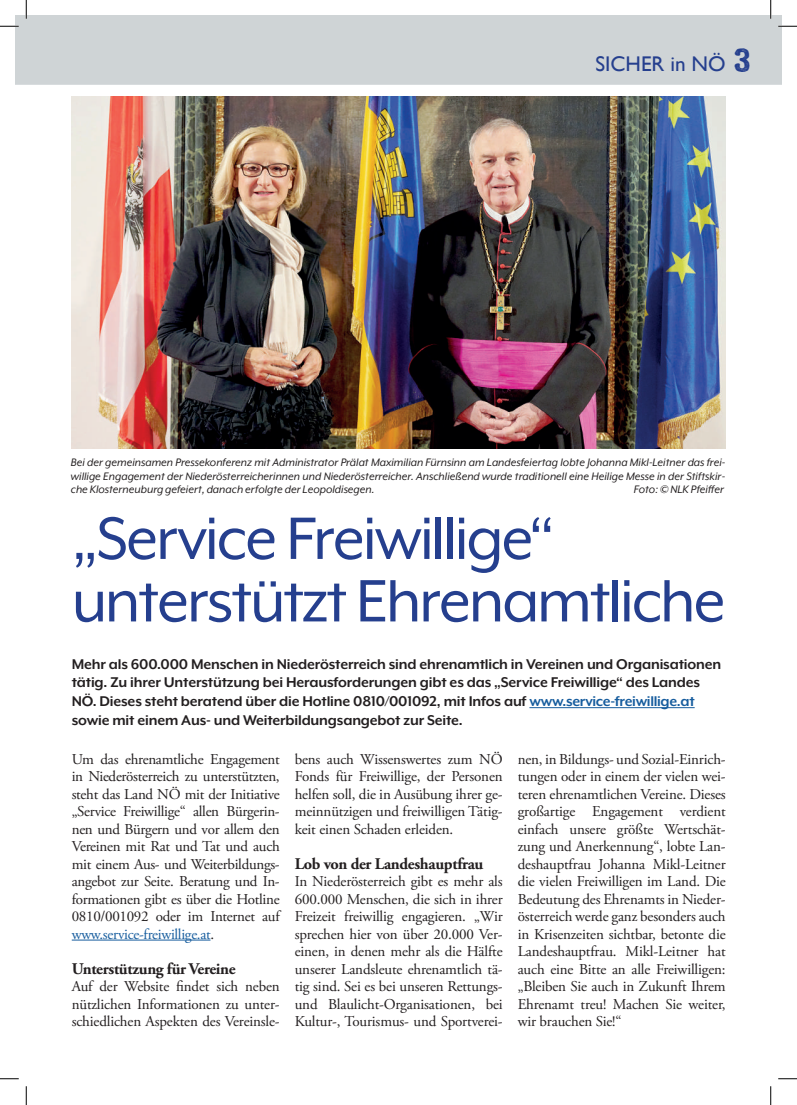
<style>
.page{position:relative;width:797px;height:1105px;background:#fff}
.page>*{position:absolute;margin:0;border:0;box-sizing:border-box;transform-origin:0 0}
.t1{font:68.75px/62.5px "Mr Eaves XL Mod OT";letter-spacing:-.03em;color:#253f8e}
.t2{font:21.25px "Gill Sans";color:#253f8e}
.t3{font:700 16.25px/18.8px "Mr Eaves XL Mod OT";letter-spacing:-.01em;color:#231f20}
.t4{font:700 16.25px "Adobe Garamond Pro";letter-spacing:-.02em;color:#231f20}
.t5{font:15px/17.5px "Adobe Garamond Pro";letter-spacing:-.01em;color:#231f20;text-align:justify}
.t6{font:italic 12.5px/13.8px "Mr Eaves XL Mod OT";color:#231f20;text-align:justify}
.s1{font-family:"ZEMBOOD";font-size:33.75px}
.s2{color:#175d9e}
</style>
<div class="page">
<div style="left:16px;top:16px;width:765px;height:69px;background:#cfd4d6"></div>
<img style="left:72px;top:97px;width:653px;height:351px">
<hr style="left:529px;top:707px;width:165px;height:1px;background:#175d9e">
<hr style="left:72px;top:940px;width:138px;height:1px;background:#175d9e">
<svg style="left:0;top:25px;width:19px;height:2px"></svg>
<svg style="left:778px;top:25px;width:19px;height:2px"></svg>
<svg style="left:0;top:1078px;width:19px;height:1px"></svg>
<svg style="left:778px;top:1078px;width:19px;height:1px"></svg>
<svg style="left:25px;top:0;width:2px;height:19px"></svg>
<svg style="left:25px;top:1086px;width:2px;height:19px"></svg>
<svg style="left:770px;top:0;width:1px;height:19px"></svg>
<svg style="left:770px;top:1086px;width:1px;height:19px"></svg>
<h2 class="t2" style="left:595px;top:52px;width:158px">SICHER in NÖ <span class="s1">3</span></h2>
<p class="t6" style="left:71px;top:455px;width:656px">Bei der gemeinsamen Pressekonferenz mit Administrator Prälat Maximilian Fürnsinn am Landesfeiertag lobte Johanna Mikl-Leitner das frei&shy;willige Engagement der Niederösterreicherinnen und Niederösterreicher. Anschließend wurde traditionell eine Heilige Messe in der Stiftskir&shy;che Klosterneuburg gefeiert, danach erfolgte der Leopoldisegen.</p>
<p class="t6" style="left:634px;top:483px;width:92px">Foto: © NLK Pfeiffer</p>
<h1 class="t1" style="left:72px;top:507px;width:655px">„Service Freiwillige“ unterstützt Ehrenamtliche</h1>
<p class="t3" style="left:72px;top:654px;width:651px">Mehr als 600.000 Menschen in Niederösterreich sind ehrenamtlich in Vereinen und Organisationen tätig. Zu ihrer Unterstützung bei Herausforderungen gibt es das „Service Freiwillige“ des Landes NÖ. Dieses steht beratend über die Hotline 0810/001092, mit Infos auf <span class="s2">www.service-freiwillige.at </span>sowie mit einem Aus- und Weiterbildungsangebot zur Seite.</p>
<p class="t5" style="left:72px;top:750px;width:209px">Um das ehrenamtliche Engagement in Niederösterreich zu unterstützten, steht das Land NÖ mit der Initiative „Service Freiwillige“ allen Bürgerin&shy;nen und Bürgern und vor allem den Vereinen mit Rat und Tat und auch mit einem Aus- und Weiterbildungs&shy;angebot zur Seite. Beratung und In&shy;formationen gibt es über die Hotline 0810/001092 oder im Internet auf <span class="s2">www.service-freiwillige.at</span>.</p>
<p class="t4" style="left:72px;top:959px;width:165px">Unterstützung für Vereine</p>
<p class="t5" style="left:72px;top:978px;width:209px">Auf der Website findet sich neben nützlichen Informationen zu unter&shy;schiedlichen Aspekten des Vereinsle-</p>
<p class="t5" style="left:295px;top:751px;width:209px">bens auch Wissenswertes zum NÖ Fonds für Freiwillige, der Personen helfen soll, die in Ausübung ihrer ge&shy;meinnützigen und freiwilligen Tätig&shy;keit einen Schaden erleiden.</p>
<p class="t4" style="left:295px;top:854px;width:190px">Lob von der Landeshauptfrau</p>
<p class="t5" style="left:295px;top:873px;width:209px">In Niederösterreich gibt es mehr als 600.000 Menschen, die sich in ihrer Freizeit freiwillig engagieren. „Wir sprechen hier von über 20.000 Ver&shy;einen, in denen mehr als die Hälfte unserer Landsleute ehrenamtlich tä&shy;tig sind. Sei es bei unseren Rettungs&shy;und Blaulicht-Organisationen, bei Kultur-, Tourismus- und Sportverei-</p>
<p class="t5" style="left:517px;top:751px;width:209px">nen, in Bildungs- und Sozial-Einrich&shy;tungen oder in einem der vielen wei&shy;teren ehrenamtlichen Vereine. Dieses großartige Engagement verdient einfach unsere größte Wertschät&shy;zung und Anerkennung“, lobte Lan&shy;deshauptfrau Johanna Mikl-Leitner die vielen Freiwilligen im Land. Die Bedeutung des Ehrenamts in Nieder&shy;österreich werde ganz besonders auch in Krisenzeiten sichtbar, betonte die Landeshauptfrau. Mikl-Leitner hat auch eine Bitte an alle Freiwilligen: „Bleiben Sie auch in Zukunft Ihrem Ehrenamt treu! Machen Sie weiter, wir brauchen Sie!“</p>
</div>
